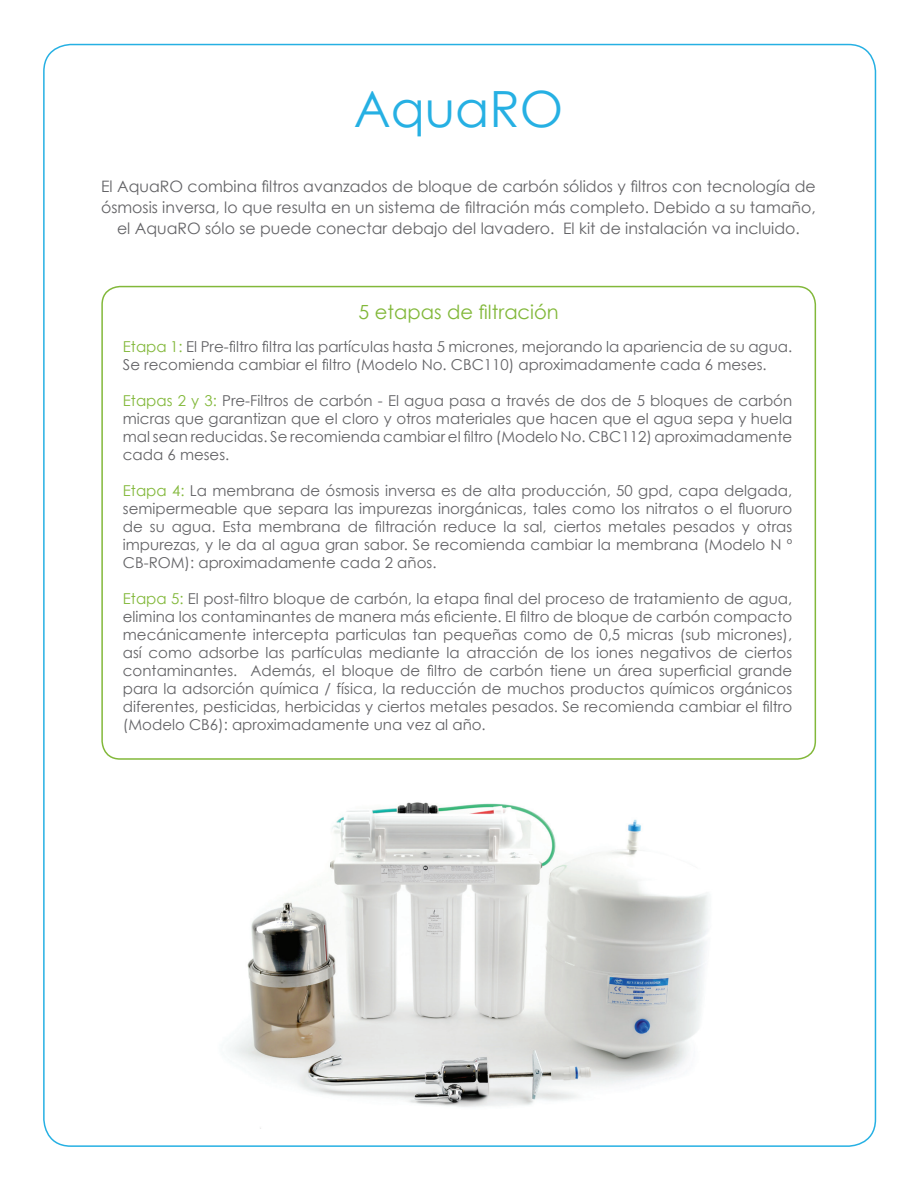
<style>
.page{position:relative;width:918px;height:1188px;background:#fff}
.page>*{position:absolute;margin:0;border:0;box-sizing:border-box;transform-origin:0 0}
.t1{font:49.95px "Century Gothic";color:#26b0e3}
.t2{font:19.5px "Century Gothic";color:#82b83a}
.t3{font:15.75px/21px "Century Gothic";color:#636366;text-align:center}
.t4{font:15px/18px "Century Gothic";color:#636366;text-align:justify}
.s1{color:#82b83a}
</style>
<div class="page">
<img style="left:229px;top:802px;width:479px;height:305px">
<div style="left:101px;top:286px;width:715px;height:474px;border:2px solid #82b83a;border-radius:18px"></div>
<p class="t1" style="left:354px;top:78px;width:211px">AquaRO</p>
<p class="t3" style="left:101px;top:175px;width:716px">El AquaRO combina filtros avanzados de bloque de carbón sólidos y filtros con tecnología de ósmosis inversa, lo que resulta en un sistema de filtración más completo. Debido a su tamaño, el AquaRO sólo se puede conectar debajo del lavadero. El kit de instalación va incluido.</p>
<p class="t2" style="left:359px;top:300px;width:202px">5 etapas de filtración</p>
<p class="t4" style="left:123px;top:338px;width:671px"><span class="s1">Etapa 1:</span> El Pre-filtro filtra las partículas hasta 5 micrones, mejorando la apariencia de su agua.<br>Se recomienda cambiar el filtro (Modelo No. CBC110) aproximadamente cada 6 meses.</p>
<p class="t4" style="left:123px;top:392px;width:671px"><span class="s1">Etapas 2 y 3:</span> Pre-Filtros de carbón - El agua pasa a través de dos de 5 bloques de carbón micras que garantizan que el cloro y otros materiales que hacen que el agua sepa y huela mal sean reducidas. Se recomienda cambiar el filtro (Modelo No. CBC112) aproximadamente cada 6 meses.</p>
<p class="t4" style="left:123px;top:482px;width:671px"><span class="s1">Etapa 4:</span> La membrana de ósmosis inversa es de alta producción, 50 gpd, capa delgada, semipermeable que separa las impurezas inorgánicas, tales como los nitratos o el fluoruro de su agua. Esta membrana de filtración reduce la sal, ciertos metales pesados y otras impurezas, y le da al agua gran sabor. Se recomienda cambiar la membrana (Modelo N º CB-ROM): aproximadamente cada 2 años.</p>
<p class="t4" style="left:123px;top:590px;width:671px"><span class="s1">Etapa 5:</span> El post-filtro bloque de carbón, la etapa final del proceso de tratamiento de agua, elimina los contaminantes de manera más eficiente. El filtro de bloque de carbón compacto mecánicamente intercepta particulas tan pequeñas como de 0,5 micras (sub micrones), así como adsorbe las partículas mediante la atracción de los iones negativos de ciertos contaminantes. Además, el bloque de filtro de carbón tiene un área superficial grande para la adsorción química / física, la reducción de muchos productos químicos orgánicos diferentes, pesticidas, herbicidas y ciertos metales pesados. Se recomienda cambiar el filtro (Modelo CB6): aproximadamente una vez al año.</p>
</div>
